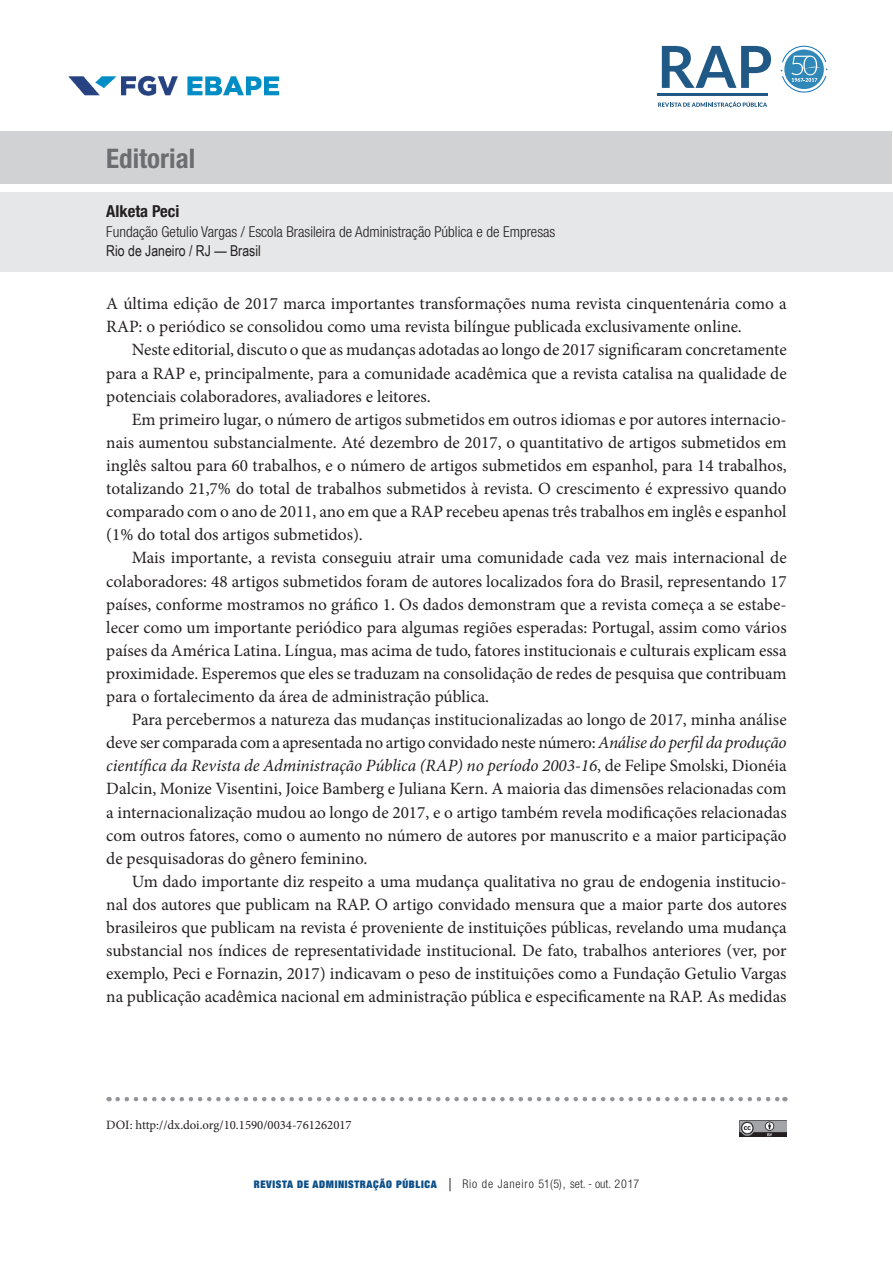
<style>
.page{position:relative;width:893px;height:1263px;background:#fff}
.page>*{position:absolute;margin:0;border:0;box-sizing:border-box;transform-origin:0 0}
.titulo{font:700 condensed 27px "Helvetica Neue LT Std";color:#6c6d70}
.texto_3{font:17.25px/23.1px "Minion Pro";color:#231f20;text-align:justify}
.autor_1{font:700 condensed 16.5px "Helvetica Neue LT Std";color:#231f20}
.autor_2{font:300 condensed 15px "Helvetica Neue LT Std";color:#231f20}
.autor_2-2{font:15px "Arial Narrow";color:#231f20}
.nota_DOI{font:12.75px "Minion Pro";color:#231f20}
.t1{font:300 condensed 12px "Helvetica Neue LT Std";letter-spacing:.07em;color:#231f20}
.s1{font-style:italic}
.s2{font-family:"Helvetica Neue";font-weight:900;font-stretch:expanded;font-size:10.5px;color:#0c4f89}
.s3{font-size:18px}
</style>
<div class="page">
<img style="left:68px;top:75px;width:212px;height:21px">
<svg style="left:658px;top:102px;width:109px;height:6px"></svg>
<hr style="left:657px;top:94px;width:111px;height:2px;background:#205986">
<svg style="left:662px;top:46px;width:109px;height:42px"></svg>
<svg style="left:781px;top:46px;width:46px;height:47px"></svg>
<div style="left:0;top:131px;width:891px;height:53px;background:#d1d2d4"></div>
<div style="left:0;top:192px;width:893px;height:79px;background:#e6e7e9"></div>
<img style="left:739px;top:1120px;width:47px;height:16px">
<svg style="left:118px;top:1097px;width:667px;height:4px"></svg>
<p class="titulo" style="left:106px;top:142px;width:90px">Editorial</p>
<p class="autor_1" style="left:106px;top:202px;width:75px">Alketa Peci</p>
<p class="autor_2" style="left:106px;top:223px;width:451px">Fundação Getulio Vargas / Escola Brasileira de Administração Pública e de Empresas</p>
<p class="autor_2-2" style="left:106px;top:240px;width:156px">Rio de Janeiro / RJ — Brasil</p>
<p class="texto_3" style="left:106px;top:292px;width:682px">A última edição de 2017 marca importantes transformações numa revista cinquentenária como a<br>RAP: o periódico se consolidou como uma revista bilíngue publicada exclusivamente online.</p>
<p class="texto_3" style="left:106px;top:338px;width:682px;text-indent:26px">Neste editorial, discuto o que as mudanças adotadas ao longo de 2017 significaram concretamente para a RAP e, principalmente, para a comunidade acadêmica que a revista catalisa na qualidade de potenciais colaboradores, avaliadores e leitores.</p>
<p class="texto_3" style="left:106px;top:408px;width:682px;text-indent:26px">Em primeiro lugar, o número de artigos submetidos em outros idiomas e por autores internacio&shy;nais aumentou substancialmente. Até dezembro de 2017, o quantitativo de artigos submetidos em inglês saltou para 60 trabalhos, e o número de artigos submetidos em espanhol, para 14 trabalhos, totalizando 21,7% do total de trabalhos submetidos à revista. O crescimento é expressivo quando comparado com o ano de 2011, ano em que a RAP recebeu apenas três trabalhos em inglês e espanhol (1% do total dos artigos submetidos).</p>
<p class="texto_3" style="left:106px;top:546px;width:682px;text-indent:26px">Mais importante, a revista conseguiu atrair uma comunidade cada vez mais internacional de colaboradores: 48 artigos submetidos foram de autores localizados fora do Brasil, representando 17 países, conforme mostramos no gráfico 1. Os dados demonstram que a revista começa a se estabe&shy;lecer como um importante periódico para algumas regiões esperadas: Portugal, assim como vários países da América Latina. Língua, mas acima de tudo, fatores institucionais e culturais explicam essa proximidade. Esperemos que eles se traduzam na consolidação de redes de pesquisa que contribuam para o fortalecimento da área de administração pública.</p>
<p class="texto_3" style="left:106px;top:708px;width:682px;text-indent:26px">Para percebermos a natureza das mudanças institucionalizadas ao longo de 2017, minha análise deve ser comparada com a apresentada no artigo convidado neste número: <span class="s1">Análise do perfil da produção científica da Revista de Administração Pública (RAP) no período 2003-16</span>, de Felipe Smolski, Dionéia Dalcin, Monize Visentini, Joice Bamberg e Juliana Kern. A maioria das dimensões relacionadas com a internacionalização mudou ao longo de 2017, e o artigo também revela modificações relacionadas com outros fatores, como o aumento no número de autores por manuscrito e a maior participação de pesquisadoras do gênero feminino.</p>
<p class="texto_3" style="left:106px;top:870px;width:682px;text-indent:26px">Um dado importante diz respeito a uma mudança qualitativa no grau de endogenia institucio&shy;nal dos autores que publicam na RAP. O artigo convidado mensura que a maior parte dos autores brasileiros que publicam na revista é proveniente de instituições públicas, revelando uma mudança substancial nos índices de representatividade institucional. De fato, trabalhos anteriores (ver, por exemplo, Peci e Fornazin, 2017) indicavam o peso de instituições como a Fundação Getulio Vargas na publicação acadêmica nacional em administração pública e especificamente na RAP. As medidas</p>
<p class="nota_DOI" style="left:106px;top:1117px;width:247px">DOI: http://dx.doi.org/10.1590/0034-761262017</p>
<p class="t1" style="left:254px;top:1176px;width:387px"><span class="s2">REVISTA DE ADMINISTRAÇÃO PÚBLICA</span> <span class="s3">|</span> Rio de Janeiro 51(5), set. - out. 2017</p>
</div>
